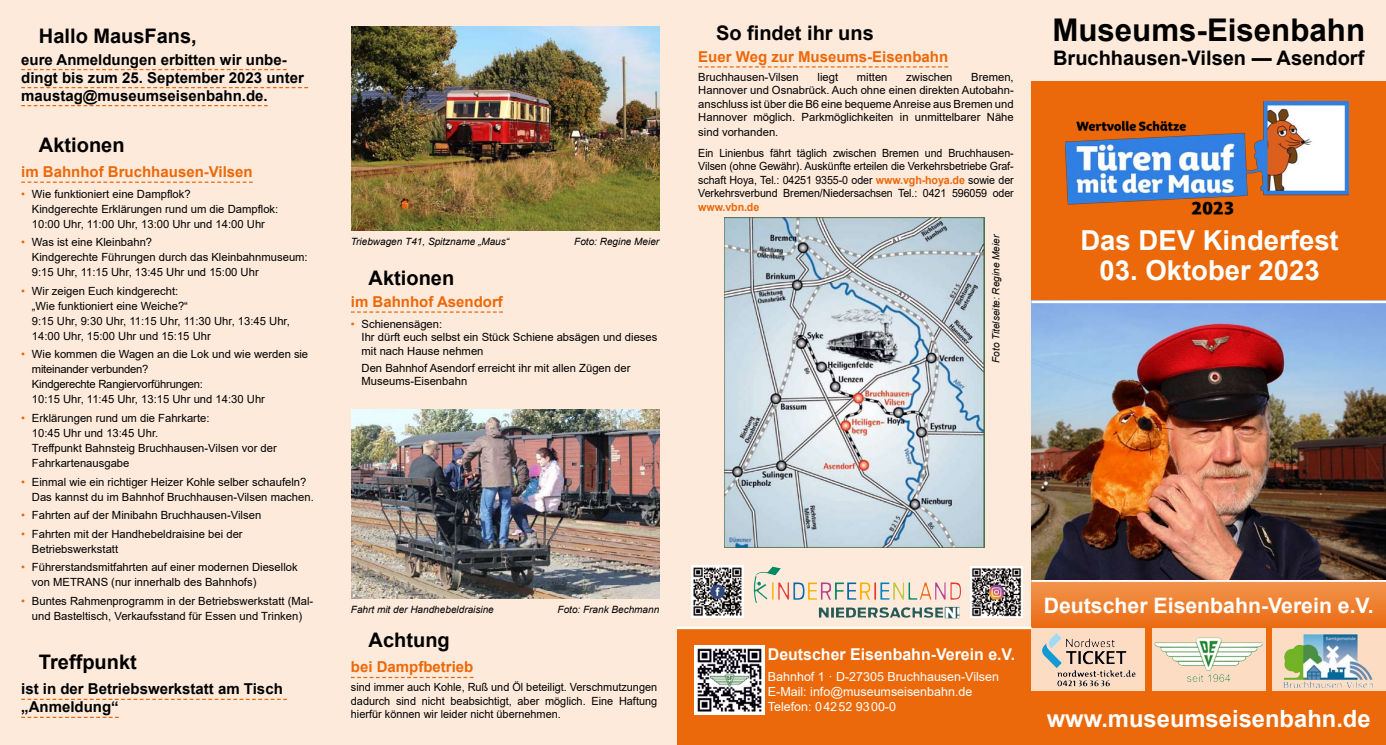
<style>
.page{position:relative;width:1386px;height:745px;background:#fff}
.page>*{position:absolute;margin:0;border:0;box-sizing:border-box;transform-origin:0 0}
.t1{font:700 31.25px "Arial";color:#000}
.t2{font:700 27.5px "Arial";color:#fff}
.t3{font:700 23.75px "Arial";color:#fff}
.t4{font:700 21.25px "Arial";color:#fff}
.t5{font:700 20px "Arial";color:#000}
.t6{font:700 16.25px "Arial";color:#fff}
.t7{font:700 15px/18px "Arial";color:#000}
.t8{font:700 15px "Arial";color:#eb690a}
.t9{font:12.5px/15px "Arial";color:#fff}
.t10{font:11.25px/15px "Arial";color:#000}
.t11{font:11.25px/13.5px "Arial";color:#000;text-align:justify;scale:.95 1}
.t12{font:11.25px/15px "Arial";letter-spacing:-.02em;color:#000}
.t13{font:700 11.25px "Arial";letter-spacing:-.01em;color:#eb690a;scale:.95 1}
.t14{font:italic 10px "Arial";color:#000}
.s1{color:#eb690a}
.s2{font-weight:700;color:#eb690a}
</style>
<div class="page">
<div style="left:0;top:0;width:1385px;height:744px;background:#fdeadb"></div>
<div style="left:1031px;top:81px;width:354px;height:442px;background:#eb690a"></div>
<svg style="left:1031px;top:581px;width:354px;height:46px"></svg>
<hr style="left:1031px;top:579px;width:354px;height:2px;background:#fff">
<div style="left:677px;top:627px;width:708px;height:117px;background:#eb690a"></div>
<img style="left:694px;top:645px;width:70px;height:69px">
<svg style="left:1031px;top:628px;width:113px;height:62px;fill:#fcdcc2"></svg>
<img style="left:1048px;top:632px;width:41px;height:16px">
<div style="left:1152px;top:628px;width:113px;height:62px;background:#fcdcc2"></div>
<img style="left:1154px;top:637px;width:108px;height:44px">
<img style="left:1272px;top:628px;width:113px;height:62px">
<img style="left:1357px;top:634px;width:15px;height:45px">
<svg style="left:698px;top:66px;width:250px;height:1px"></svg>
<svg style="left:351px;top:311px;width:152px;height:1px"></svg>
<hr style="left:677px;top:626px;width:354px;height:2px;background:#fff">
<svg style="left:21px;top:69px;width:266px;height:1px"></svg>
<svg style="left:21px;top:87px;width:287px;height:1px"></svg>
<svg style="left:21px;top:105px;width:247px;height:1px"></svg>
<svg style="left:21px;top:181px;width:232px;height:2px"></svg>
<img style="left:725px;top:217px;width:260px;height:330px">
<img style="left:754px;top:566px;width:27px;height:36px">
<img style="left:692px;top:565px;width:51px;height:51px">
<img style="left:971px;top:566px;width:51px;height:51px">
<img style="left:351px;top:27px;width:308px;height:204px">
<img style="left:1031px;top:303px;width:354px;height:276px">
<img style="left:1065px;top:102px;width:283px;height:113px">
<hr style="left:1031px;top:300px;width:354px;height:3px;background:#fff">
<svg style="left:351px;top:676px;width:122px;height:1px"></svg>
<svg style="left:21px;top:698px;width:266px;height:1px"></svg>
<svg style="left:21px;top:716px;width:98px;height:1px"></svg>
<img style="left:351px;top:409px;width:308px;height:189px">
<h3 class="t5" style="left:39px;top:22px;width:159px">Hallo MausFans,</h3>
<h3 class="t7" style="left:21px;top:50px;width:284px">eure Anmeldungen erbitten wir unbe&shy;dingt bis zum 25. September 2023 unter maustag@museumseisenbahn.de.</h3>
<h3 class="t5" style="left:39px;top:131px;width:87px">Aktionen</h3>
<h3 class="t8" style="left:21px;top:161px;width:233px">im Bahnhof Bruchhausen-Vilsen</h3>
<p class="t10" style="left:32px;top:186px;width:248px;text-indent:-11px"><span class="s1">•</span> Wie funktioniert eine Dampflok?<br>Kindgerechte Erklärungen rund um die Dampflok:<br>10:00 Uhr, 11:00 Uhr, 13:00 Uhr und 14:00 Uhr</p>
<p class="t10" style="left:32px;top:234px;width:277px;text-indent:-11px"><span class="s1">•</span> Was ist eine Kleinbahn?<br>Kindgerechte Führungen durch das Kleinbahnmuseum:<br>9:15 Uhr, 11:15 Uhr, 13:45 Uhr und 15:00 Uhr</p>
<p class="t10" style="left:32px;top:283px;width:259px;text-indent:-11px"><span class="s1">•</span> Wir zeigen Euch kindgerecht:<br>„Wie funktioniert eine Weiche?“<br>9:15 Uhr, 9:30 Uhr, 11:15 Uhr, 11:30 Uhr, 13:45 Uhr, 14:00 Uhr, 15:00 Uhr und 15:15 Uhr</p>
<p class="t12" style="left:32px;top:346px;width:278px;text-indent:-11px"><span class="s1">•</span> Wie kommen die Wagen an die Lok und wie werden sie miteinander verbunden?<br>Kindgerechte Rangiervorführungen:<br>10:15 Uhr, 11:45 Uhr, 13:15 Uhr und 14:30 Uhr</p>
<p class="t10" style="left:32px;top:410px;width:246px;text-indent:-11px"><span class="s1">•</span> Erklärungen rund um die Fahrkarte:<br>10:45 Uhr und 13:45 Uhr.<br>Treffpunkt Bahnsteig Bruchhausen-Vilsen vor der<br>Fahrkartenausgabe</p>
<p class="t10" style="left:32px;top:473px;width:283px;text-indent:-11px"><span class="s1">•</span> Einmal wie ein richtiger Heizer Kohle selber schaufeln?<br>Das kannst du im Bahnhof Bruchhausen-Vilsen machen.</p>
<p class="t10" style="left:21px;top:507px;width:241px"><span class="s1">•</span> Fahrten auf der Minibahn Bruchhausen-Vilsen</p>
<p class="t10" style="left:32px;top:526px;width:212px;text-indent:-11px"><span class="s1">•</span> Fahrten mit der Handhebeldraisine bei der<br>Betriebswerkstatt</p>
<p class="t10" style="left:32px;top:559px;width:267px;text-indent:-11px"><span class="s1">•</span> Führerstandsmitfahrten auf einer modernen Diesellok von METRANS (nur innerhalb des Bahnhofs)</p>
<p class="t10" style="left:21px;top:593px;width:293px;text-align:center"><span class="s1">•</span> Buntes Rahmenprogramm in der Betriebswerkstatt (Mal&shy;und Basteltisch, Verkaufsstand für Essen und Trinken)</p>
<h3 class="t5" style="left:39px;top:647px;width:99px">Treffpunkt</h3>
<h3 class="t7" style="left:21px;top:679px;width:263px">ist in der Betriebswerkstatt am Tisch „Anmeldung“</h3>
<h3 class="t5" style="left:716px;top:19px;width:159px">So findet ihr uns</h3>
<h3 class="t8" style="left:698px;top:46px;width:251px">Euer Weg zur Museums-Eisenbahn</h3>
<p class="t10" style="left:698px;top:69px;width:102px">Bruchhausen-Vilsen</p>
<p class="t10" style="left:817px;top:69px;width:22px">liegt</p>
<p class="t10" style="left:857px;top:69px;width:32px">mitten</p>
<p class="t10" style="left:906px;top:69px;width:48px">zwischen</p>
<p class="t10" style="left:698px;top:70px;width:317px;line-height:13.5px;text-align:justify;text-indent:273px">Bremen, Hannover und Osnabrück. Auch ohne einen direkten Autobahn&shy;anschluss ist über die B6 eine bequeme Anreise aus Bremen und Hannover möglich. Parkmöglichkeiten in unmittelbarer Nähe</p>
<p class="t10" style="left:698px;top:122px;width:317px;line-height:20.6px">sind vorhanden.<br>Ein Linienbus fährt täglich zwischen Bremen und Bruchhausen-</p>
<p class="t11" style="left:698px;top:159px;width:333px">Vilsen (ohne Gewähr). Auskünfte erteilen die Verkehrsbetriebe Graf&shy;schaft Hoya, Tel.: 04251 9355-0 oder <span class="s2">www.vgh-hoya.de</span> sowie der Verkehrsverbund Bremen/Niedersachsen Tel.: 0421 596059 oder</p>
<p class="t13" style="left:698px;top:199px;width:66px">www.vbn.de</p>
<p class="t14" style="left:351px;top:235px;width:160px">Triebwagen T41, Spitzname „Maus“</p>
<p class="t14" style="left:574px;top:235px;width:87px">Foto: Regine Meier</p>
<p class="t14" style="left:989px;top:362px;width:130px;rotate:-90deg">Foto Titelseite: Regine Meier</p>
<h3 class="t5" style="left:369px;top:264px;width:87px">Aktionen</h3>
<h3 class="t8" style="left:351px;top:291px;width:153px">im Bahnhof Asendorf</h3>
<p class="t10" style="left:361px;top:317px;width:297px;line-height:13.5px;text-indent:-11px"><span class="s1">•</span> Schienensägen:<br>Ihr dürft euch selbst ein Stück Schiene absägen und dieses mit nach Hause nehmen</p>
<p class="t10" style="left:361px;top:361px;width:270px;line-height:13.5px">Den Bahnhof Asendorf erreicht ihr mit allen Zügen der<br>Museums-Eisenbahn</p>
<h1 class="t1" style="left:1052px;top:7px;width:314px">Museums-Eisenbahn</h1>
<h3 class="t5" style="left:1053px;top:43px;width:313px">Bruchhausen-Vilsen — Asendorf</h3>
<h2 class="t2" style="left:1080px;top:221px;width:260px">Das DEV Kinderfest</h2>
<h2 class="t2" style="left:1099px;top:251px;width:222px">03. Oktober 2023</h2>
<p class="t14" style="left:351px;top:602px;width:144px">Fahrt mit der Handhebeldraisine</p>
<p class="t14" style="left:557px;top:602px;width:103px">Foto: Frank Bechmann</p>
<h3 class="t5" style="left:369px;top:625px;width:83px">Achtung</h3>
<h3 class="t8" style="left:351px;top:656px;width:124px">bei Dampfbetrieb</h3>
<p class="t10" style="left:351px;top:680px;width:308px;line-height:13.5px;text-align:justify">sind immer auch Kohle, Ruß und Öl beteiligt. Verschmutzungen dadurch sind nicht beabsichtigt, aber möglich. Eine Haftung hierfür können wir leider nicht übernehmen.</p>
<h3 class="t6" style="left:768px;top:642px;width:249px">Deutscher Eisenbahn-Verein e.V.</h3>
<p class="t9" style="left:768px;top:669px;width:233px">Bahnhof 1 · D-27305 Bruchhausen-Vilsen<br>E-Mail: info@museumseisenbahn.de<br>Telefon: 04252 9300-0</p>
<h3 class="t4" style="left:1043px;top:590px;width:331px">Deutscher Eisenbahn-Verein e.V.</h3>
<h3 class="t3" style="left:1046px;top:701px;width:325px">www.museumseisenbahn.de</h3>
</div>
